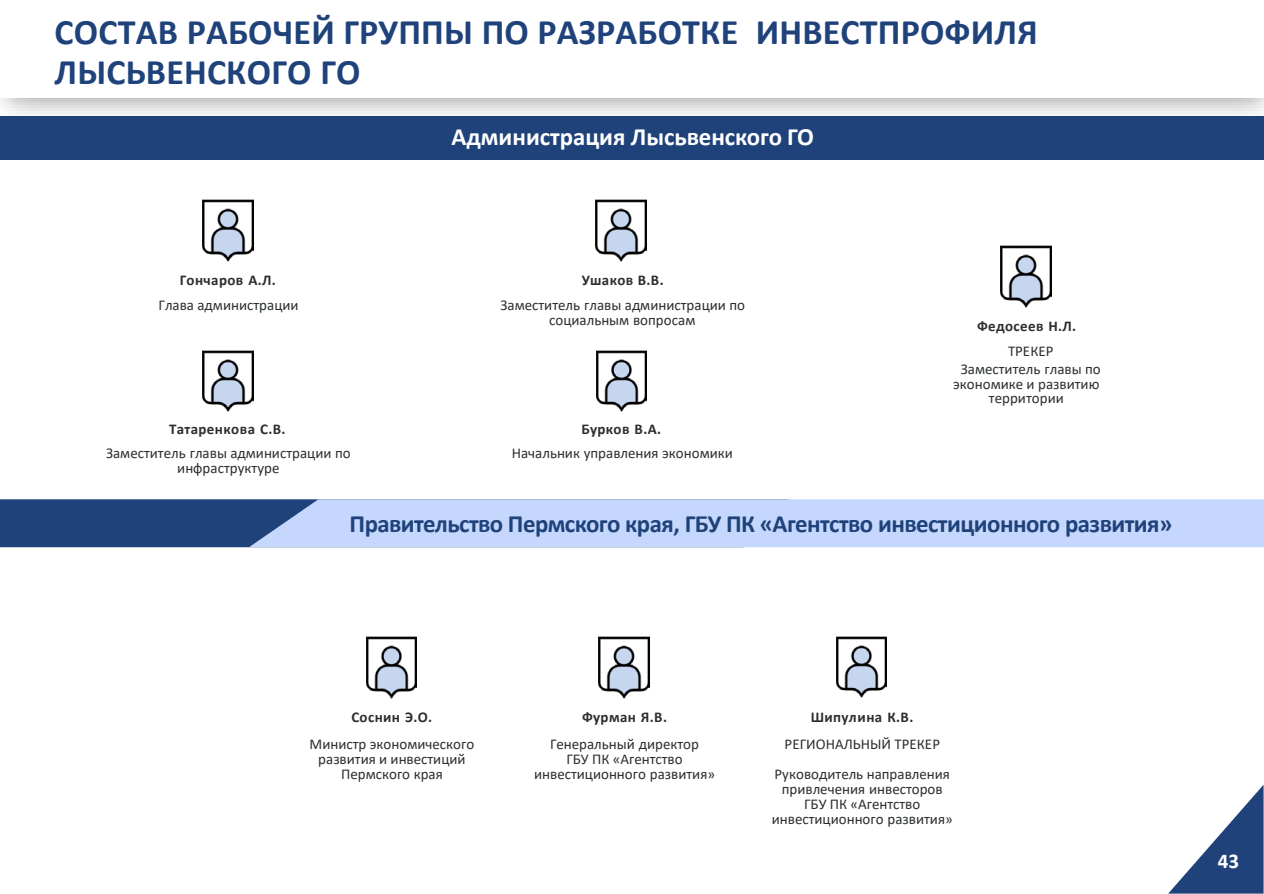
<style>
.page{position:relative;width:1264px;height:894px;background:#fff}
.page>*{position:absolute;margin:0;border:0;box-sizing:border-box;transform-origin:0 0}
.t1{font:700 36px "Calibri";letter-spacing:.005em;color:#1f427b}
.t2{font:700 24.9px "Calibri";letter-spacing:-.025em;color:#1f427b}
.t3{font:700 24.9px "Calibri";color:#fff}
.t4{font:700 21px "Calibri";color:#fff}
.t5{font:15px/15px "Calibri";color:#2b2f32;text-align:center}
.t6{font:700 15px "Calibri";letter-spacing:.025em;color:#2b2f32}
</style>
<div class="page">
<img style="left:366px;top:636px;width:50px;height:61px">
<img style="left:1000px;top:246px;width:50px;height:61px">
<img style="left:596px;top:350px;width:50px;height:61px">
<img style="left:595px;top:200px;width:51px;height:61px">
<img style="left:203px;top:350px;width:50px;height:62px">
<img style="left:202px;top:200px;width:51px;height:61px">
<img style="left:0;top:98px;width:1263px;height:35px">
<svg style="left:1169px;top:785px;width:94px;height:108px"></svg>
<div style="left:1px;top:116px;width:1262px;height:44px;background:#1f427b"></div>
<div style="left:0;top:499px;width:249px;height:48px;background:#1f427b"></div>
<div style="left:249px;top:499px;width:1014px;height:48px;background:#c5d7fc"></div>
<img style="left:598px;top:636px;width:51px;height:61px">
<img style="left:836px;top:636px;width:50px;height:61px">
<h1 class="t1" style="left:55px;top:7px;width:984px">СОСТАВ РАБОЧЕЙ ГРУППЫ ПО РАЗРАБОТКЕ ИНВЕСТПРОФИЛЯ</h1>
<h1 class="t1" style="left:55px;top:47px;width:307px">ЛЫСЬВЕНСКОГО ГО</h1>
<p class="t3" style="left:451px;top:119px;width:364px">Администрация Лысьвенского ГО</p>
<p class="t6" style="left:180px;top:270px;width:97px">Гончаров А.Л.</p>
<p class="t6" style="left:581px;top:270px;width:83px">Ушаков В.В.</p>
<p class="t5" style="left:158px;top:297px;width:142px">Глава администрации</p>
<p class="t5" style="left:500px;top:297px;width:246px">Заместитель главы администрации по социальным вопросам</p>
<p class="t6" style="left:976px;top:315px;width:101px">Федосеев Н.Л.</p>
<p class="t5" style="left:1007px;top:342px;width:47px">ТРЕКЕР</p>
<p class="t5" style="left:953px;top:360px;width:149px">Заместитель главы по экономике и развитию территории</p>
<p class="t6" style="left:169px;top:418px;width:118px">Татаренкова С.В.</p>
<p class="t6" style="left:581px;top:418px;width:81px">Бурков В.А.</p>
<p class="t5" style="left:106px;top:444px;width:246px">Заместитель главы администрации по инфраструктуре</p>
<p class="t5" style="left:511px;top:444px;width:223px">Начальник управления экономики</p>
<p class="t2" style="left:349px;top:506px;width:824px">Правительство Пермского края, ГБУ ПК «Агентство инвестиционного развития»</p>
<p class="t6" style="left:351px;top:706px;width:82px">Соснин Э.О.</p>
<p class="t5" style="left:309px;top:736px;width:166px">Министр экономического развития и инвестиций<br>Пермского края</p>
<p class="t6" style="left:582px;top:706px;width:86px">Фурман Я.В.</p>
<p class="t5" style="left:550px;top:736px;width:150px">Генеральный директор</p>
<p class="t5" style="left:534px;top:751px;width:182px">ГБУ ПК «Агентство инвестиционного развития»</p>
<p class="t6" style="left:810px;top:706px;width:104px">Шипулина К.В.</p>
<p class="t5" style="left:784px;top:736px;width:157px">РЕГИОНАЛЬНЫЙ ТРЕКЕР</p>
<p class="t5" style="left:774px;top:766px;width:177px">Руководитель направления привлечения инвесторов</p>
<p class="t5" style="left:771px;top:796px;width:182px">ГБУ ПК «Агентство инвестиционного развития»</p>
<p class="t4" style="left:1217px;top:846px;width:23px">43</p>
</div>
